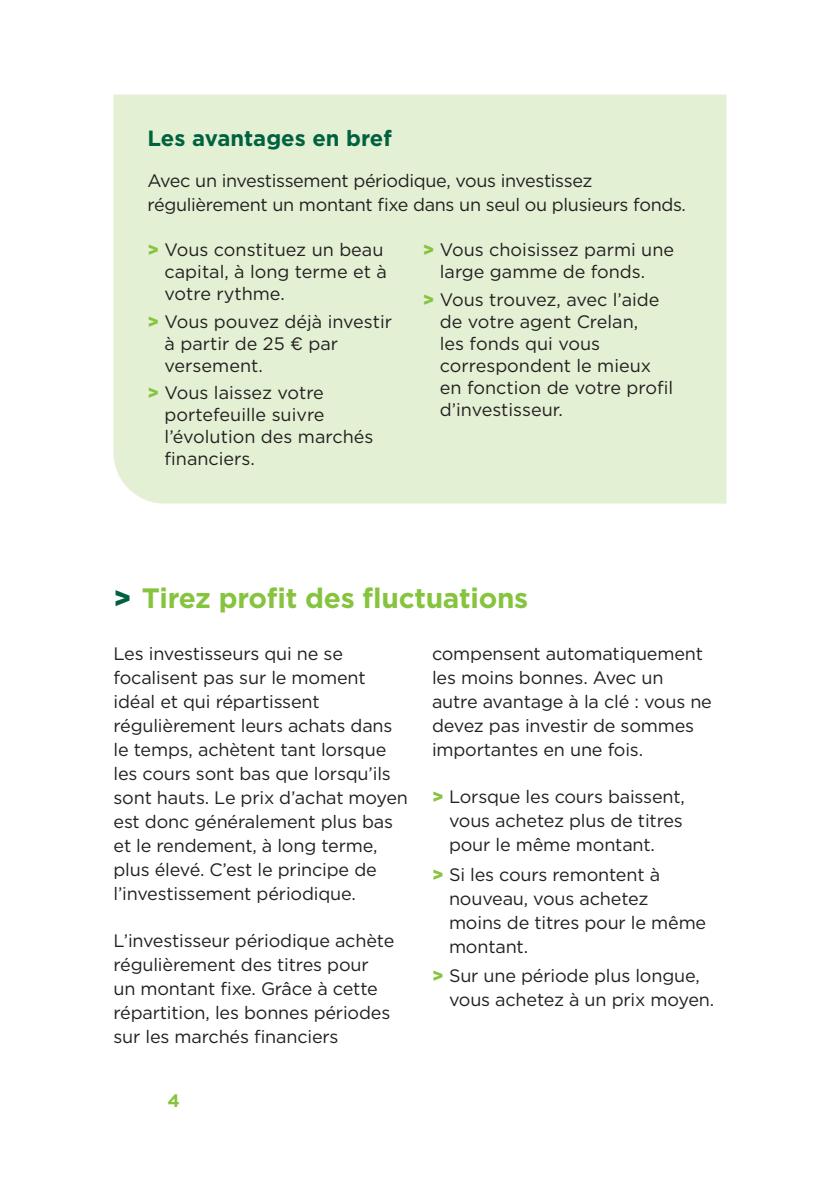
<style>
.page{position:relative;width:840px;height:1191px;background:#fff}
.page>*{position:absolute;margin:0;border:0;box-sizing:border-box;transform-origin:0 0}
.t1{font:700 28px "Gotham";letter-spacing:-.01em;color:#86c43f}
.Subtitel_donkergroen{font:700 22px "Gotham";color:#00613f}
.Body{font:18px/24px "Gotham";letter-spacing:-.01em;color:#231f20}
.t2{font:700 18px "Gotham";color:#86c43f}
.s1{font-weight:900;color:#86c43f}
.s2{font-weight:900;color:#00613f}
</style>
<div class="page">
<div style="left:113px;top:94px;width:613px;height:409px;background:#e3f0d4"></div>
<p class="Subtitel_donkergroen" style="left:147px;top:124px;width:246px">Les avantages en bref</p>
<p class="Body" style="left:147px;top:168px;width:539px">Avec un investissement périodique, vous investissez régulièrement un montant fixe dans un seul ou plusieurs fonds.</p>
<p class="Body" style="left:164px;top:238px;width:224px;line-height:22px;text-indent:-17px"><span class="s1">&gt;</span> Vous constituez un beau capital, à long terme et à votre rythme.</p>
<p class="Body" style="left:164px;top:310px;width:229px;line-height:22px;text-indent:-17px"><span class="s1">&gt;</span> Vous pouvez déjà investir à partir de 25 € par versement.</p>
<p class="Body" style="left:164px;top:381px;width:210px;line-height:22px;text-indent:-17px"><span class="s1">&gt;</span> Vous laissez votre portefeuille suivre l’évolution des marchés financiers.</p>
<p class="Body" style="left:439px;top:238px;width:236px;line-height:22px;text-indent:-17px"><span class="s1">&gt;</span> Vous choisissez parmi une large gamme de fonds.</p>
<p class="Body" style="left:439px;top:288px;width:235px;line-height:22px;text-indent:-17px"><span class="s1">&gt;</span> Vous trouvez, avec l’aide de votre agent Crelan,<br>les fonds qui vous correspondent le mieux en fonction de votre profil d’investisseur.</p>
<p class="t1" style="left:113px;top:579px;width:416px"><span class="s2">&gt;</span> Tirez profit des fluctuations</p>
<p class="Body" style="left:113px;top:641px;width:296px">Les investisseurs qui ne se focalisent pas sur le moment idéal et qui répartissent régulièrement leurs achats dans le temps, achètent tant lorsque les cours sont bas que lorsqu’ils sont hauts. Le prix d’achat moyen est donc généralement plus bas et le rendement, à long terme, plus élevé. C’est le principe de l’investissement périodique.</p>
<p class="Body" style="left:113px;top:928px;width:282px">L’investisseur périodique achète régulièrement des titres pour un montant fixe. Grâce à cette répartition, les bonnes périodes sur les marchés financiers</p>
<p class="Body" style="left:432px;top:641px;width:281px">compensent automatiquement les moins bonnes. Avec un autre avantage à la clé : vous ne devez pas investir de sommes importantes en une fois.</p>
<p class="Body" style="left:449px;top:784px;width:237px;text-align:justify;text-indent:-17px"><span class="s1">&gt;</span> Lorsque les cours baissent, vous achetez plus de titres pour le même montant.</p>
<p class="Body" style="left:449px;top:861px;width:258px;text-indent:-17px"><span class="s1">&gt;</span> Si les cours remontent à nouveau, vous achetez<br>moins de titres pour le même montant.</p>
<p class="Body" style="left:449px;top:963px;width:266px;text-indent:-17px"><span class="s1">&gt;</span> Sur une période plus longue, vous achetez à un prix moyen.</p>
<p class="t2" style="left:167px;top:1088px;width:14px">4</p>
</div>
